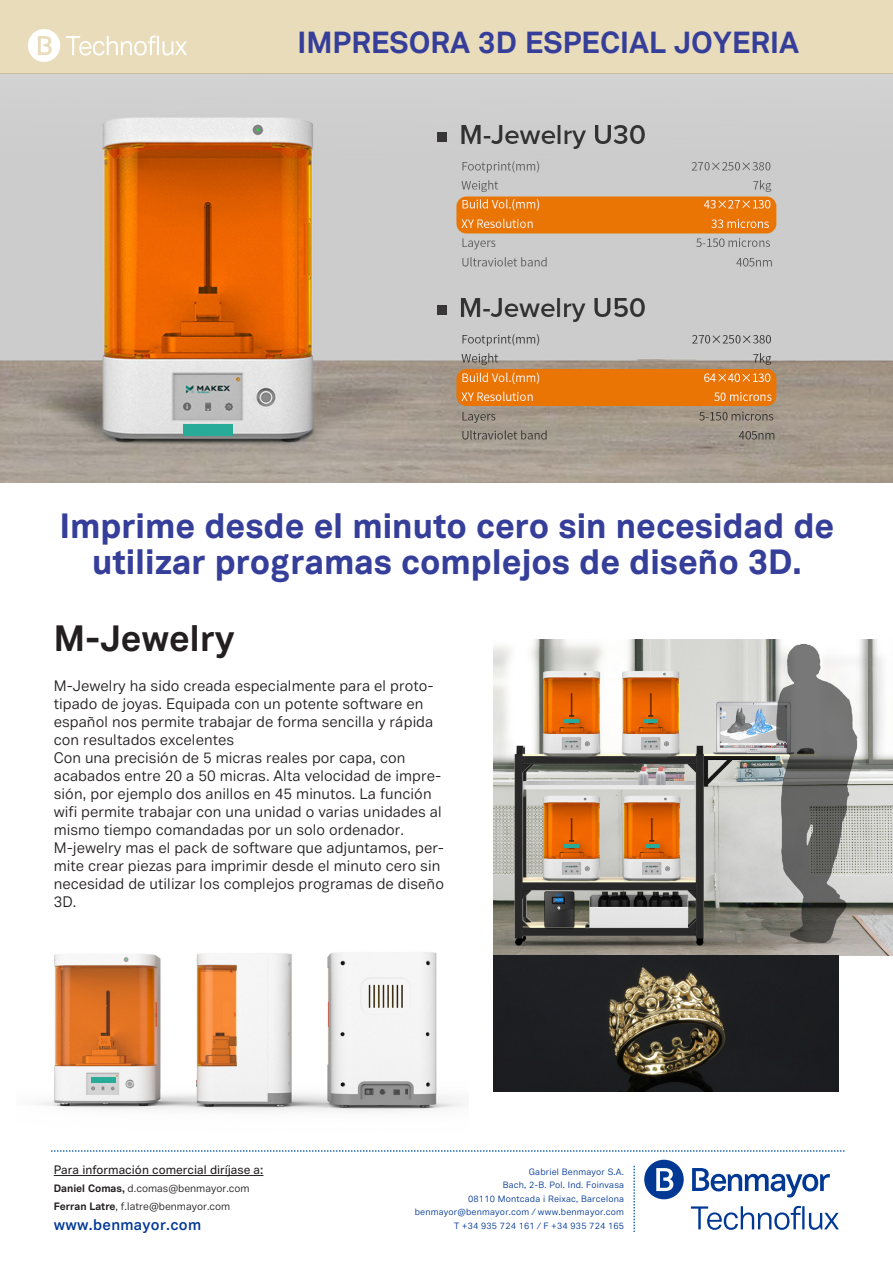
<style>
.page{position:relative;width:893px;height:1263px;background:#fff}
.page>*{position:absolute;margin:0;border:0;box-sizing:border-box;transform-origin:0 0}
.t1{font:700 36px "Vaud Display";color:#231f20}
.t2{font:800 34.5px "Vaud Display";color:#353e99}
.t3{font:700 30px "Vaud Display";color:#353e99}
.t4{font:15px/18px "Vaud Display";color:#231f20}
.t5{font:600 15px "Vaud";letter-spacing:.02em;color:#003894}
.t6{font:500 12px "Vaud";color:#231f20}
.t7{font:10.5px "Vaud";color:#231f20}
.t8{font:9px "Vaud";letter-spacing:.02em;color:#003894}
.s1{font-weight:700}
</style>
<div class="page">
<img style="left:39px;top:952px;width:430px;height:224px">
<img style="left:0;top:73px;width:893px;height:409px">
<svg style="left:691px;top:1206px;width:148px;height:24px"></svg>
<svg style="left:692px;top:1168px;width:138px;height:29px"></svg>
<svg style="left:644px;top:1160px;width:40px;height:39px"></svg>
<svg style="left:633px;top:1166px;width:2px;height:66px"></svg>
<svg style="left:51px;top:1150px;width:793px;height:1px"></svg>
<hr style="left:54px;top:1175px;width:209px;height:1px;background:#231f20">
<div style="left:0;top:0;width:893px;height:73px;background:#e9dcbb"></div>
<img style="left:28px;top:29px;width:159px;height:33px">
<img style="left:493px;top:639px;width:400px;height:317px">
<div style="left:184px;top:424px;width:49px;height:12px;background:#29ab9a"></div>
<div style="left:91px;top:1077px;width:25px;height:5px;background:#29ab9a"></div>
<hr style="left:564px;top:719px;width:14px;height:4px;background:#29ab9a">
<hr style="left:644px;top:719px;width:14px;height:4px;background:#29ab9a">
<hr style="left:645px;top:844px;width:14px;height:4px;background:#29ab9a">
<hr style="left:564px;top:844px;width:14px;height:4px;background:#29ab9a">
<img style="left:493px;top:956px;width:346px;height:136px">
<p class="t3" style="left:297px;top:24px;width:503px">IMPRESORA 3D ESPECIAL JOYERIA</p>
<p class="t2" style="left:60px;top:505px;width:776px">Imprime desde el minuto cero sin necesidad de</p>
<p class="t2" style="left:92px;top:541px;width:711px">utilizar programas complejos de diseño 3D.</p>
<p class="t1" style="left:54px;top:616px;width:182px">M-Jewelry</p>
<p class="t4" style="left:54px;top:676px;width:381px">M-Jewelry ha sido creada especialmente para el proto&shy;tipado de joyas. Equipada con un potente software en español nos permite trabajar de forma sencilla y rápida con resultados excelentes</p>
<p class="t4" style="left:54px;top:748px;width:390px">Con una precisión de 5 micras reales por capa, con acabados entre 20 a 50 micras. Alta velocidad de impre&shy;sión, por ejemplo dos anillos en 45 minutos. La función wifi permite trabajar con una unidad o varias unidades al mismo tiempo comandadas por un solo ordenador.</p>
<p class="t4" style="left:54px;top:838px;width:392px">M-jewelry mas el pack de software que adjuntamos, per&shy;mite crear piezas para imprimir desde el minuto cero sin necesidad de utilizar los complejos programas de diseño 3D.</p>
<p class="t6" style="left:54px;top:1163px;width:211px">Para información comercial diríjase a:</p>
<p class="t7" style="left:54px;top:1182px;width:197px"><span class="s1">Daniel Comas,</span> d.comas@benmayor.com</p>
<p class="t7" style="left:54px;top:1200px;width:178px"><span class="s1">Ferran Latre</span>, f.latre@benmayor.com</p>
<p class="t5" style="left:54px;top:1215px;width:149px">www.benmayor.com</p>
<p class="t8" style="left:529px;top:1166px;width:97px">Gabriel Benmayor S.A.</p>
<p class="t8" style="left:503px;top:1179px;width:123px">Bach, 2-B. Pol. Ind. Foinvasa</p>
<p class="t8" style="left:468px;top:1193px;width:157px">08110 Montcada i Reixac, Barcelona</p>
<p class="t8" style="left:415px;top:1206px;width:211px">benmayor@benmayor.com / www.benmayor.com</p>
<p class="t8" style="left:454px;top:1220px;width:172px">T +34 935 724 161 / F +34 935 724 165</p>
</div>
